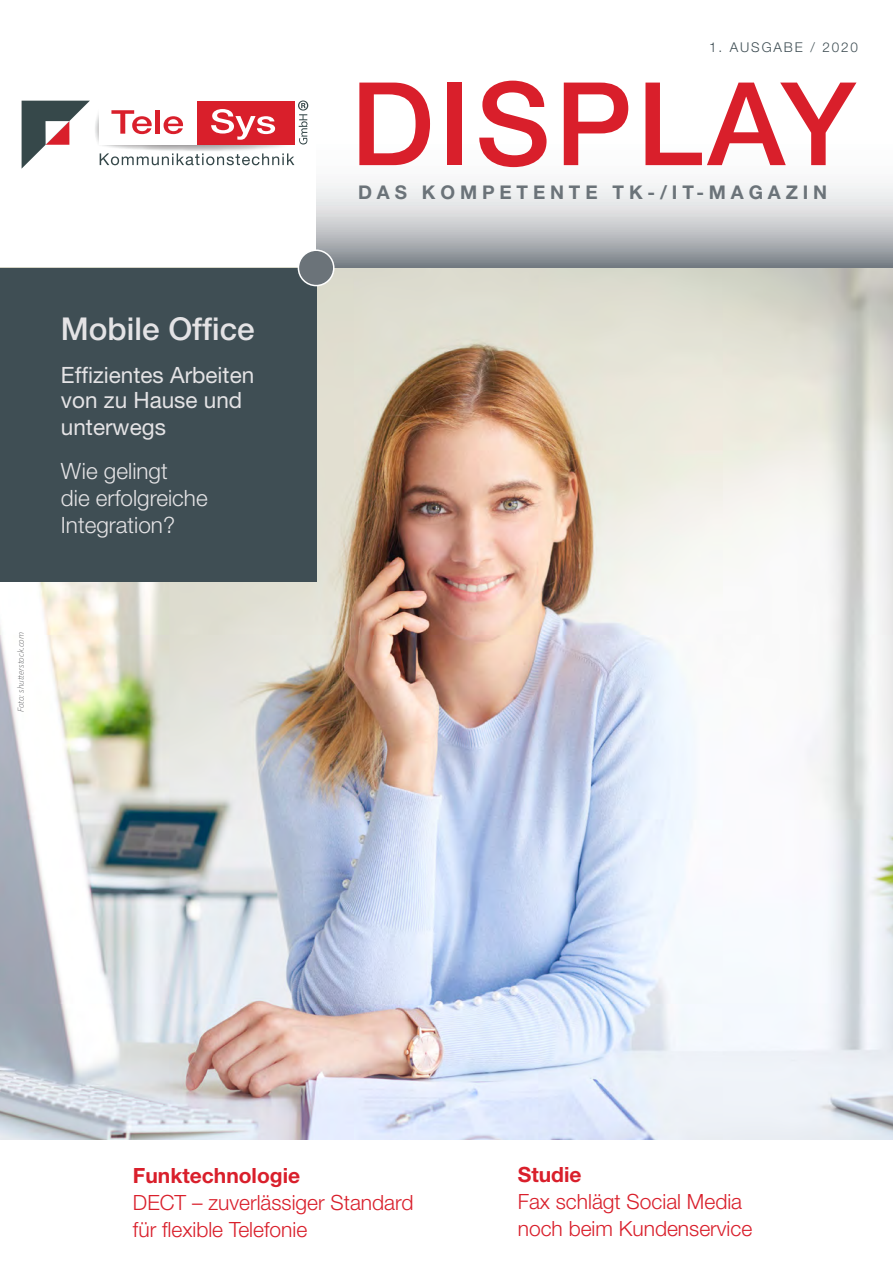
<style>
.page{position:relative;width:893px;height:1263px;background:#fff}
.page>*{position:absolute;margin:0;border:0;box-sizing:border-box;transform-origin:0 0}
.t1{font:500 115.65px "Helvetica Neue LT";letter-spacing:.04em;color:#d91f2b}
.t2{font:500 31.5px "Helvetica Neue LT";color:#e4e3e5}
.t3{font:22.5px/26.2px "Helvetica Neue LT";color:#e4e3e5}
.t4{font:300 22.5px/27px "Helvetica Neue LT";color:#e4e3e5}
.t5{font:300 21px/27px "Helvetica Neue LT";color:#d91f2b}
.t6{font:700 21px "Helvetica Neue LT";color:#d91f2b}
.t7{font:700 18.9px "Helvetica Neue LT";letter-spacing:.255em;color:#6b7379}
.t8{font:300 13.5px "Helvetica Neue LT";letter-spacing:.14em;color:#3f4e54}
.t9{font:italic 300 9px "Source Sans Pro";color:#57585a}
</style>
<div class="page">
<img style="left:0;top:268px;width:893px;height:872px">
<div style="left:0;top:268px;width:316px;height:313px;background:#3f4e54"></div>
<svg style="left:316px;top:183px;width:577px;height:85px;background:#c3c5c8"></svg>
<div style="left:298px;top:250px;width:36px;height:36px;background:#6b7379;border-radius:50%"></div>
<div style="left:298px;top:249px;width:36px;height:37px;border:2px solid #fff;border-radius:50%"></div>
<img style="left:95px;top:114px;width:198px;height:37px">
<div style="left:100px;top:101px;width:97px;height:43px;background:#fff"></div>
<div style="left:197px;top:101px;width:97px;height:43px;background:#d91f2b"></div>
<svg style="left:111px;top:110px;width:41px;height:24px"></svg>
<div style="left:155px;top:110px;width:5px;height:24px;background:#d91f2b"></div>
<svg style="left:164px;top:116px;width:20px;height:18px"></svg>
<svg style="left:211px;top:109px;width:64px;height:31px"></svg>
<svg style="left:22px;top:101px;width:68px;height:67px"></svg>
<svg style="left:100px;top:153px;width:194px;height:12px"></svg>
<svg style="left:298px;top:101px;width:10px;height:44px"></svg>
<h2 class="t2" style="left:61px;top:310px;width:195px">Mobile Office</h2>
<p class="t3" style="left:61px;top:361px;width:195px">Effizientes Arbeiten von zu Hause und unterwegs</p>
<p class="t4" style="left:61px;top:457px;width:148px">Wie gelingt<br>die erfolgreiche<br>Integration?</p>
<p class="t9" style="left:15px;top:712px;width:82px;rotate:-90deg">Foto: shutterstock.com</p>
<p class="t8" style="left:709px;top:39px;width:151px">1. AUSGABE / 2020</p>
<h1 class="t1" style="left:351px;top:55px;width:507px">DISPLAY</h1>
<p class="t7" style="left:358px;top:180px;width:471px">DAS KOMPETENTE TK-/IT-MAGAZIN</p>
<p class="t6" style="left:133px;top:1162px;width:169px">Funktechnologie</p>
<p class="t5" style="left:133px;top:1188px;width:282px">DECT – zuverlässiger Standard für flexible Telefonie</p>
<p class="t6" style="left:518px;top:1162px;width:65px">Studie</p>
<p class="t5" style="left:518px;top:1188px;width:236px">Fax schlägt Social Media noch beim Kundenservice</p>
</div>
